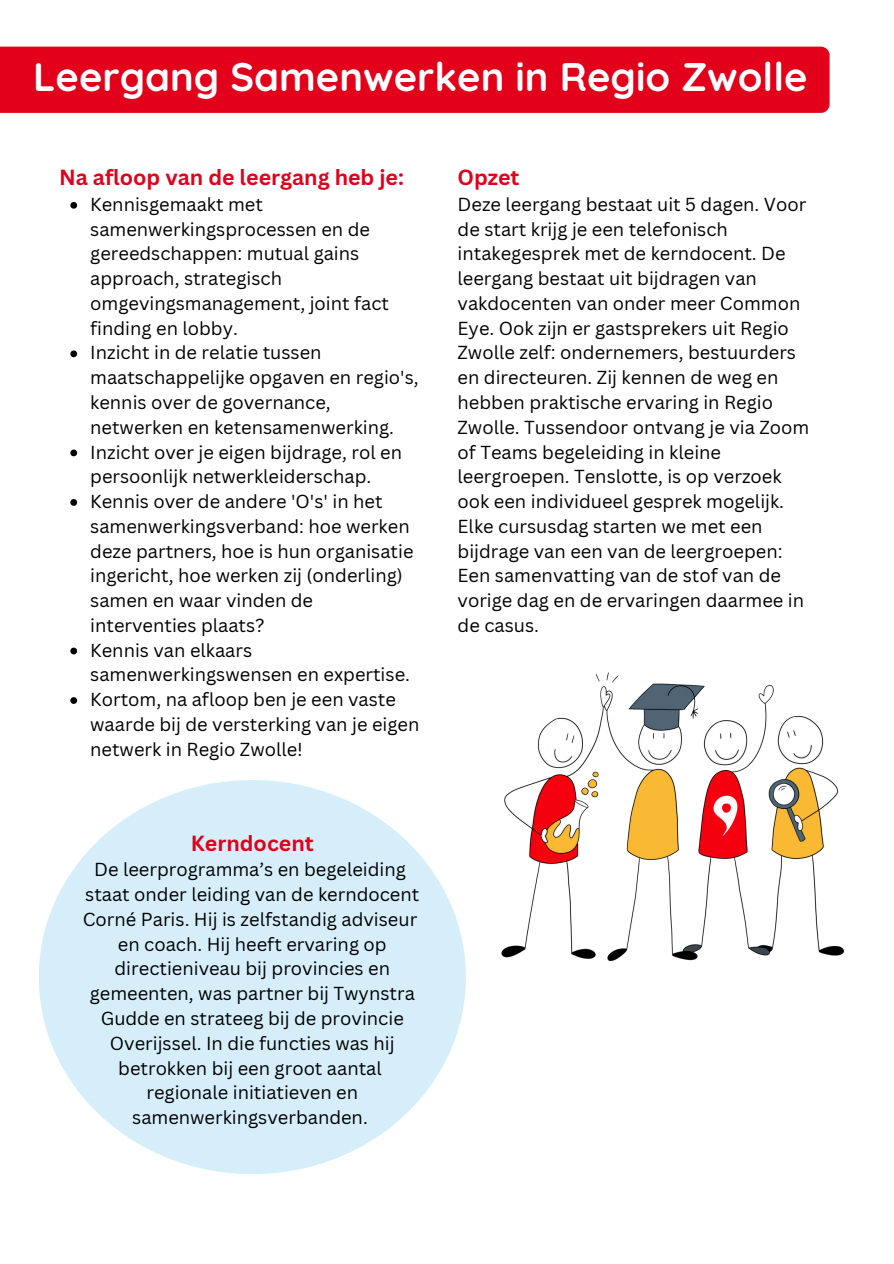
<style>
.page{position:relative;width:894px;height:1264px;background:#fff}
.page>*{position:absolute;margin:0;border:0;box-sizing:border-box;transform-origin:0 0}
.t1{font:700 39.75px "Quicksand";color:#fff}
.t2{font:700 21.3px "Canva Sans";color:#e2001a}
.t3{font:18.3px/24.8px "Canva Sans";color:#000}
</style>
<div class="page">
<div style="left:0;top:47px;width:829px;height:66px;background:#e2001a"></div>
<img style="left:420px;top:672px;width:424px;height:305px">
<div style="left:39px;top:780px;width:426px;height:394px;background:#d5eef9;border-radius:50%"></div>
<svg style="left:70px;top:202px;width:7px;height:7px"></svg>
<svg style="left:70px;top:350px;width:7px;height:7px"></svg>
<svg style="left:70px;top:449px;width:7px;height:7px"></svg>
<svg style="left:70px;top:499px;width:7px;height:7px"></svg>
<svg style="left:70px;top:647px;width:7px;height:7px"></svg>
<svg style="left:70px;top:697px;width:7px;height:7px"></svg>
<h2 class="t1" style="left:33px;top:52px;width:775px">Leergang Samenwerken in Regio Zwolle</h2>
<p class="t2" style="left:59px;top:162px;width:346px">Na afloop van de leergang heb je:</p>
<p class="t3" style="left:90px;top:191px;width:300px">Kennisgemaakt met samenwerkingsprocessen en de gereedschappen: mutual gains approach, strategisch omgevingsmanagement, joint fact finding en lobby.</p>
<p class="t3" style="left:90px;top:340px;width:330px">Inzicht in de relatie tussen maatschappelijke opgaven en regio's, kennis over de governance, netwerken en ketensamenwerking.</p>
<p class="t3" style="left:90px;top:439px;width:313px">Inzicht over je eigen bijdrage, rol en persoonlijk netwerkleiderschap.</p>
<p class="t3" style="left:90px;top:488px;width:325px">Kennis over de andere 'O's' in het samenwerkingsverband: hoe werken deze partners, hoe is hun organisatie ingericht, hoe werken zij (onderling) samen en waar vinden de interventies plaats?</p>
<p class="t3" style="left:90px;top:637px;width:321px">Kennis van elkaars samenwerkingswensen en expertise.</p>
<p class="t3" style="left:90px;top:686px;width:330px">Kortom, na afloop ben je een vaste waarde bij de versterking van je eigen netwerk in Regio Zwolle!</p>
<p class="t2" style="left:191px;top:827px;width:124px">Kerndocent</p>
<p class="t3" style="left:94px;top:857px;width:313px">De leerprogramma’s en begeleiding</p>
<p class="t3" style="left:83px;top:881px;width:338px">staat onder leiding van de kerndocent<br>Corné Paris. Hij is zelfstandig adviseur</p>
<p class="t3" style="left:90px;top:931px;width:326px;text-align:center">en coach. Hij heeft ervaring op directieniveau bij provincies en gemeenten, was partner bij Twynstra Gudde en strateeg bij de provincie Overijssel. In die functies was hij betrokken bij een groot aantal</p>
<p class="t3" style="left:132px;top:1079px;width:237px;text-align:center">regionale initiatieven en samenwerkingsverbanden.</p>
<p class="t2" style="left:457px;top:162px;width:63px">Opzet</p>
<p class="t3" style="left:457px;top:191px;width:353px">Deze leergang bestaat uit 5 dagen. Voor de start krijg je een telefonisch intakegesprek met de kerndocent. De leergang bestaat uit bijdragen van vakdocenten van onder meer Common Eye. Ook zijn er gastsprekers uit Regio Zwolle zelf: ondernemers, bestuurders en directeuren. Zij kennen de weg en hebben praktische ervaring in Regio Zwolle. Tussendoor ontvang je via Zoom of Teams begeleiding in kleine leergroepen. Tenslotte, is op verzoek ook een individueel gesprek mogelijk.<br>Elke cursusdag starten we met een bijdrage van een van de leergroepen:<br>Een samenvatting van de stof van de vorige dag en de ervaringen daarmee in de casus.</p>
</div>
